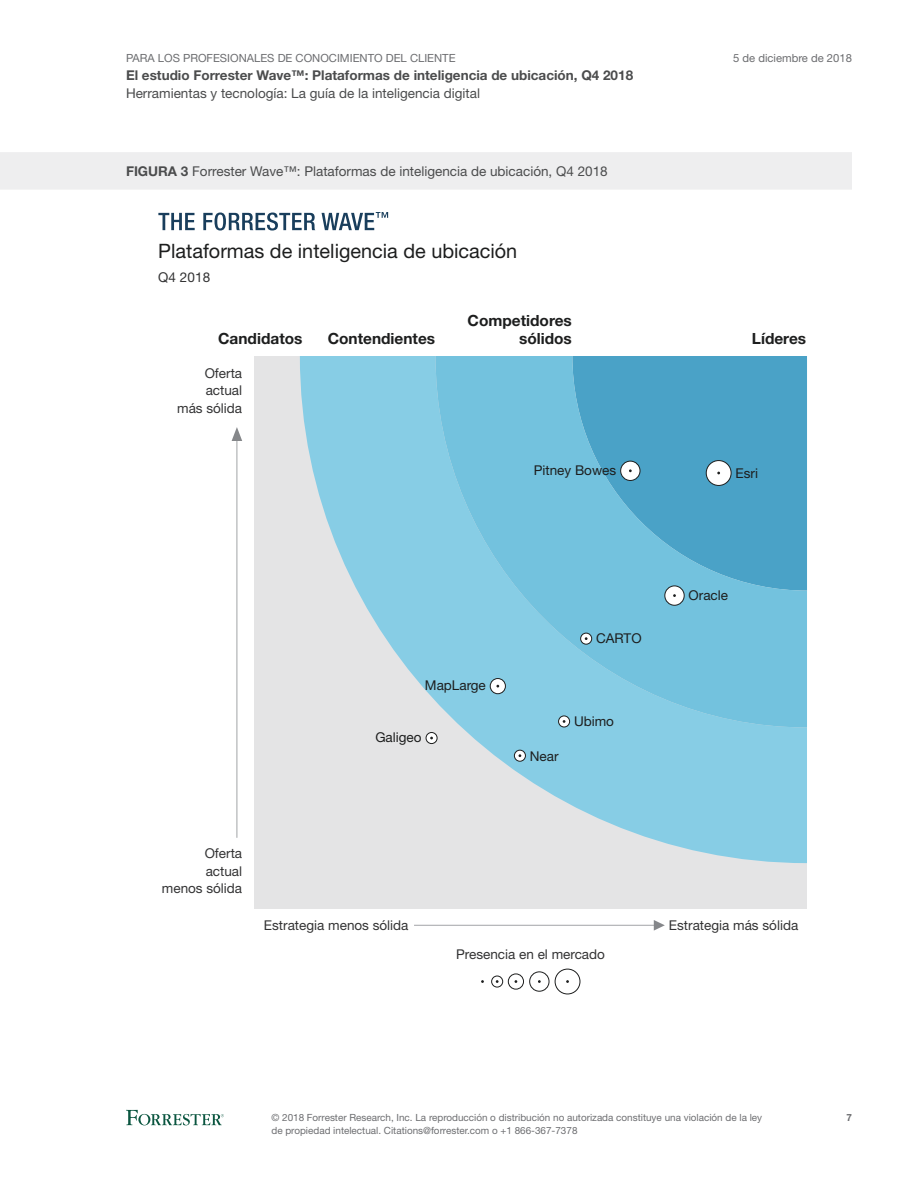
<style>
.page{position:relative;width:918px;height:1188px;background:#fff}
.page>*{position:absolute;margin:0;border:0;box-sizing:border-box;transform-origin:0 0}
.t1{font:19.8px "Helvetica Neue LT Std";color:#1d1e1e}
.t2{font:700 15.45px/17.7px "Helvetica Neue LT Std";color:#1d1e1e;text-align:right}
.FigureFullPage{font:13.5px "Helvetica Neue LT Std";color:#4b4c4d}
.t3{font:13.5px/17.7px "Helvetica Neue LT Std";color:#333334;text-align:right}
.t4{font:700 13.5px "Helvetica Neue LT Std";color:#4b4c4d}
.t5{font:13.5px "Helvetica Neue LT Std";color:#1d1e1e}
.t6{font:11.25px "Helvetica Neue LT Std";color:#6c6d70}
.t7{font:9.9px/12.8px "Helvetica Neue LT Std";color:#6c6d70}
.t8{font:700 9.9px "Helvetica Neue LT Std";color:#6c6d70}
.s1{font-weight:700}
</style>
<div class="page">
<svg style="left:126px;top:1110px;width:98px;height:15px"></svg>
<div style="left:0;top:152px;width:852px;height:38px;background:#eeeeef"></div>
<svg style="left:158px;top:213px;width:37px;height:17px"></svg>
<svg style="left:203px;top:213px;width:112px;height:18px"></svg>
<svg style="left:322px;top:212px;width:66px;height:18px"></svg>
<hr style="left:237px;top:437px;width:1px;height:401px;background:#a2a4a7">
<svg style="left:232px;top:427px;width:10px;height:14px"></svg>
<hr style="left:414px;top:925px;width:243px;height:1px;background:#a2a4a7">
<svg style="left:654px;top:920px;width:11px;height:11px"></svg>
<div style="left:255px;top:356px;width:552px;height:552px;background:#e4e4e5"></div>
<svg style="left:300px;top:356px;width:507px;height:507px;fill:#87cde5"></svg>
<svg style="left:436px;top:356px;width:371px;height:371px;background:#6abad8"></svg>
<div style="left:491px;top:976px;width:12px;height:11px;border:1px solid #1d1e1e;border-radius:50%"></div>
<div style="left:508px;top:974px;width:16px;height:15px;border:1px solid #1d1e1e;border-radius:50%"></div>
<div style="left:529px;top:972px;width:20px;height:19px;border:1px solid #1d1e1e;border-radius:50%"></div>
<div style="left:555px;top:969px;width:25px;height:25px;border:1px solid #1d1e1e;border-radius:50%"></div>
<svg style="left:559px;top:716px;width:11px;height:11px"></svg>
<div style="left:558px;top:716px;width:12px;height:11px;border:1px solid #1d1e1e;border-radius:50%"></div>
<svg style="left:581px;top:633px;width:11px;height:11px"></svg>
<div style="left:580px;top:633px;width:12px;height:11px;border:1px solid #1d1e1e;border-radius:50%"></div>
<svg style="left:514px;top:750px;width:11px;height:11px"></svg>
<div style="left:514px;top:750px;width:12px;height:12px;border:1px solid #1d1e1e;border-radius:50%"></div>
<svg style="left:426px;top:733px;width:11px;height:11px"></svg>
<div style="left:426px;top:732px;width:11px;height:12px;border:1px solid #1d1e1e;border-radius:50%"></div>
<svg style="left:490px;top:679px;width:15px;height:15px"></svg>
<div style="left:490px;top:678px;width:16px;height:16px;border:1px solid #1d1e1e;border-radius:50%"></div>
<div style="left:665px;top:586px;width:19px;height:19px;background:#fff;border-radius:50%"></div>
<div style="left:665px;top:586px;width:19px;height:20px;border:1px solid #1d1e1e;border-radius:50%"></div>
<div style="left:621px;top:461px;width:19px;height:19px;background:#fff;border-radius:50%"></div>
<div style="left:620px;top:461px;width:20px;height:20px;border:1px solid #1d1e1e;border-radius:50%"></div>
<div style="left:706px;top:461px;width:25px;height:24px;background:#fff;border-radius:50%"></div>
<div style="left:706px;top:460px;width:25px;height:26px;border:1px solid #1d1e1e;border-radius:50%"></div>
<p class="t6" style="left:126px;top:51px;width:331px">PARA LOS PROFESIONALES DE CONOCIMIENTO DEL CLIENTE</p>
<h3 class="t4" style="left:126px;top:67px;width:509px">El estudio Forrester Wave™: Plataformas de inteligencia de ubicación, Q4 2018</h3>
<h3 class="FigureFullPage" style="left:126px;top:85px;width:356px">Herramientas y tecnología: La guía de la inteligencia digital</h3>
<p class="FigureFullPage" style="left:126px;top:163px;width:483px"><span class="s1">FIGURA 3</span> Forrester Wave™: Plataformas de inteligencia de ubicación, Q4 2018</p>
<p class="t1" style="left:158px;top:239px;width:361px">Plataformas de inteligencia de ubicación</p>
<p class="t3" style="left:158px;top:268px;width:53px">Q4 2018</p>
<p class="t6" style="left:733px;top:51px;width:120px">5 de diciembre de 2018</p>
<p class="t2" style="left:468px;top:311px;width:106px">Competidores sólidos</p>
<p class="t2" style="left:218px;top:329px;width:86px">Candidatos</p>
<p class="t2" style="left:328px;top:329px;width:109px">Contendientes</p>
<p class="t2" style="left:752px;top:329px;width:56px">Líderes</p>
<p class="t3" style="left:177px;top:364px;width:67px">Oferta actual más sólida</p>
<p class="t5" style="left:534px;top:462px;width:84px">Pitney Bowes</p>
<p class="t5" style="left:736px;top:465px;width:24px">Esri</p>
<p class="t5" style="left:425px;top:677px;width:62px">MapLarge</p>
<p class="t5" style="left:375px;top:730px;width:48px">Galigeo</p>
<p class="t5" style="left:596px;top:630px;width:47px">CARTO</p>
<p class="t5" style="left:530px;top:748px;width:30px">Near</p>
<p class="t5" style="left:574px;top:713px;width:42px">Ubimo</p>
<p class="t5" style="left:689px;top:587px;width:41px">Oracle</p>
<p class="t3" style="left:162px;top:844px;width:82px">Oferta<br>actual menos sólida</p>
<p class="t3" style="left:264px;top:916px;width:146px">Estrategia menos sólida</p>
<p class="t3" style="left:669px;top:916px;width:131px">Estrategia más sólida</p>
<p class="t3" style="left:456px;top:945px;width:150px">Presencia en el mercado</p>
<p class="t7" style="left:272px;top:1111px;width:492px">© 2018 Forrester Research, Inc. La reproducción o distribución no autorizada constituye una violación de la ley de propiedad intelectual. Citations@forrester.com o +1 866-367-7378</p>
<p class="t8" style="left:846px;top:1112px;width:7px">7</p>
</div>
